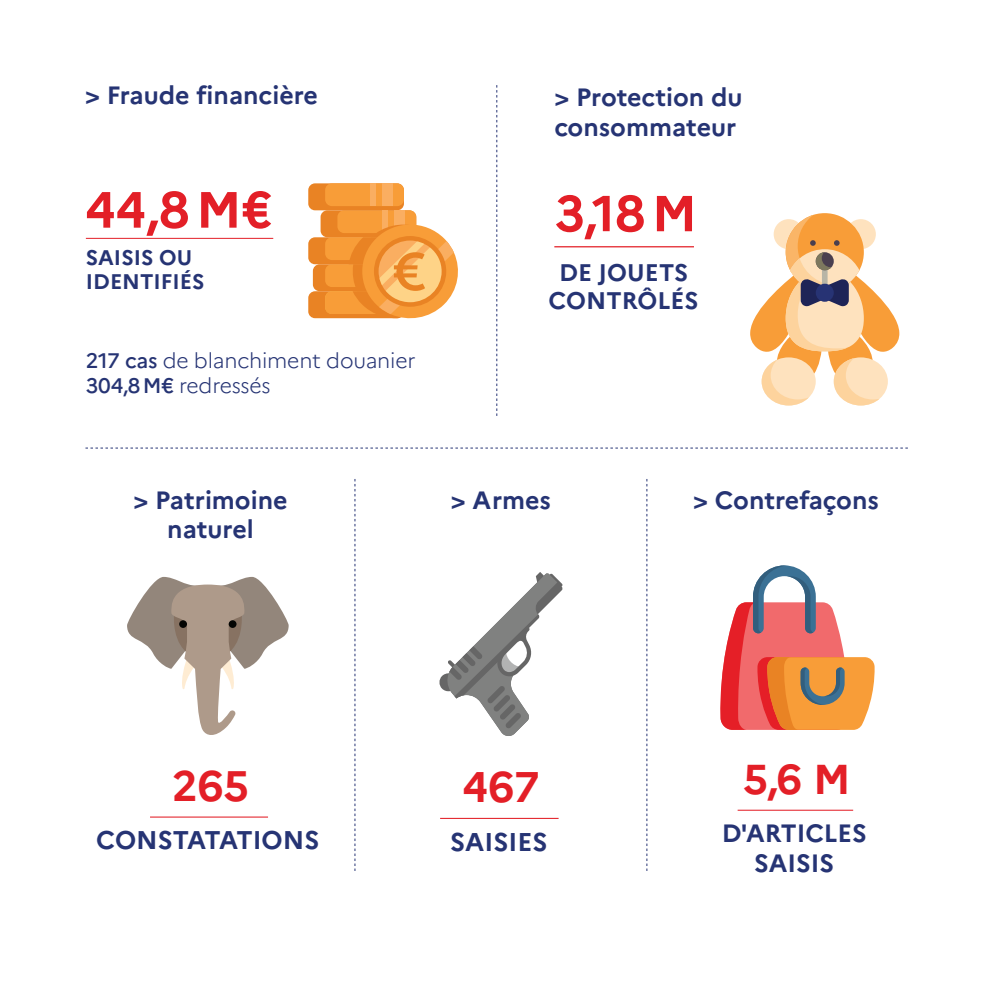
<style>
.page{position:relative;width:993px;height:993px;background:#fff}
.page>*{position:absolute;margin:0;border:0;box-sizing:border-box;transform-origin:0 0}
.t1{font:53.25px "Geomanist";color:#e98324}
.t2{font:700 50.75px "Marianne";color:#e31f27}
.t3{font:700 50.5px "Marianne";color:#e31f27}
.t4{font:700 42.75px "Marianne";color:#e31f27}
.t5{font:700 42.5px "Marianne";color:#e31f27}
.t6{font:700 41.75px "Marianne";color:#e31f27}
.t7{font:700 25.75px "Marianne";color:#263474}
.t8{font:700 25.5px "Marianne";color:#263474}
.t9{font:700 25px/30px "Marianne";color:#263474;text-align:center}
.t10{font:700 24px/28.8px "Marianne";color:#263474;text-align:center}
.t11{font:300 21px/25.2px "Marianne";letter-spacing:-.01em;color:#263474}
.t12{font:700 21px/24.2px "Marianne";color:#263474}
.s1{font-weight:500}
</style>
<div class="page">
<svg style="left:496px;top:85px;width:1px;height:331px"></svg>
<svg style="left:354px;top:479px;width:1px;height:391px"></svg>
<svg style="left:646px;top:479px;width:1px;height:391px"></svg>
<svg style="left:85px;top:447px;width:822px;height:1px"></svg>
<div style="left:320px;top:210px;width:96px;height:27px;background:#e98324;border-radius:7px"></div>
<div style="left:308px;top:237px;width:96px;height:27px;background:#e98324;border-radius:7px"></div>
<div style="left:313px;top:264px;width:95px;height:27px;background:#e98324;border-radius:7px"></div>
<div style="left:308px;top:291px;width:96px;height:27px;background:#e98324;border-radius:7px"></div>
<div style="left:308px;top:183px;width:96px;height:27px;background:#e98324;border-radius:7px"></div>
<svg style="left:325px;top:183px;width:133px;height:136px"></svg>
<hr style="left:86px;top:238px;width:187px;height:1px;background:#e31f27">
<hr style="left:554px;top:246px;width:139px;height:1px;background:#e31f27">
<svg style="left:750px;top:215px;width:149px;height:190px"></svg>
<div style="left:815px;top:283px;width:18px;height:18px;background:#273374;border-radius:50%"></div>
<hr style="left:150px;top:816px;width:118px;height:1px;background:#e31f27">
<svg style="left:127px;top:576px;width:161px;height:159px"></svg>
<div style="left:179px;top:620px;width:8px;height:7px;background:#040503;border-radius:50%"></div>
<div style="left:229px;top:620px;width:7px;height:7px;background:#040503;border-radius:50%"></div>
<hr style="left:440px;top:817px;width:118px;height:1px;background:#e31f27">
<svg style="left:439px;top:572px;width:123px;height:164px"></svg>
<hr style="left:737px;top:809px;width:115px;height:1px;background:#e31f27">
<svg style="left:720px;top:565px;width:154px;height:164px"></svg>
<p class="t9" style="left:85px;top:80px;width:234px">&gt; Fraude financière</p>
<h2 class="t2" style="left:85px;top:178px;width:188px">44,8M€</h2>
<p class="t12" style="left:86px;top:245px;width:120px">SAISIS OU<br>IDENTIFIÉS</p>
<h1 class="t1" style="left:392px;top:237px;width:36px">€</h1>
<p class="t11" style="left:86px;top:348px;width:331px"><span class="s1">217 cas</span> de blanchiment douanier<br><span class="s1">304,8M€</span> redressés</p>
<p class="t9" style="left:554px;top:82px;width:190px;text-align:left">&gt; Protection du consommateur</p>
<h3 class="t3" style="left:554px;top:182px;width:144px">3,18M</h3>
<p class="t10" style="left:548px;top:257px;width:151px">DE JOUETS<br>CONTRÔLÉS</p>
<p class="t9" style="left:133px;top:484px;width:156px">&gt; Patrimoine naturel</p>
<p class="t9" style="left:450px;top:484px;width:101px">&gt; Armes</p>
<p class="t9" style="left:693px;top:484px;width:187px">&gt; Contrefaçons</p>
<h3 class="t5" style="left:172px;top:759px;width:78px">265</h3>
<p class="t8" style="left:96px;top:824px;width:224px">CONSTATATIONS</p>
<h3 class="t4" style="left:462px;top:760px;width:78px">467</h3>
<p class="t7" style="left:450px;top:825px;width:99px">SAISIES</p>
<h3 class="t6" style="left:743px;top:753px;width:109px">5,6 M</h3>
<p class="t9" style="left:721px;top:817px;width:147px">D'ARTICLES<br>SAISIS</p>
</div>
